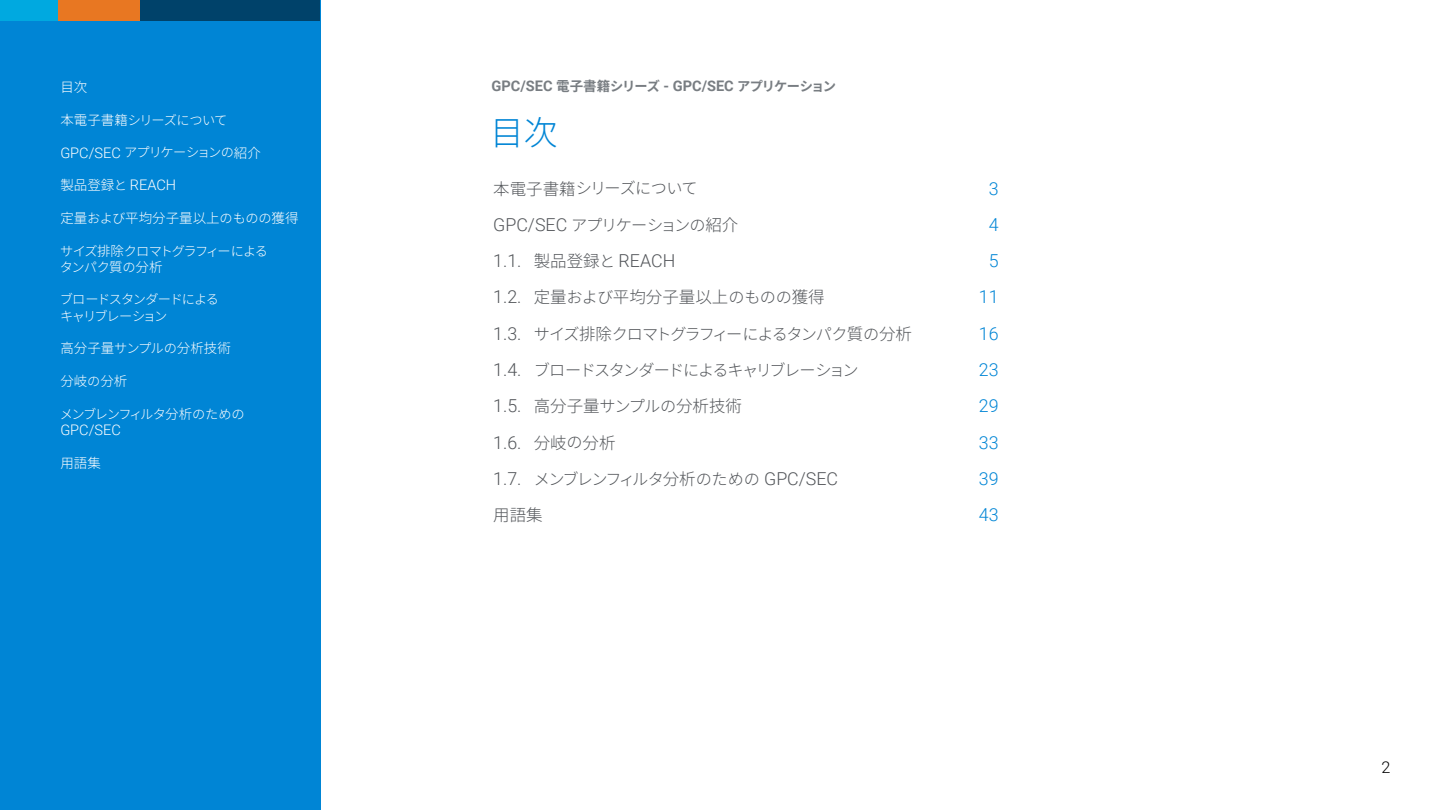
<style>
.page{position:relative;width:1440px;height:810px;background:#fff}
.page>*{position:absolute;margin:0;border:0;box-sizing:border-box;transform-origin:0 0}
.t1{font:300 33.75px "Noto Sans CJ Kjp";color:#0085d5}
.t2{font:300 17.85px "Roboto";color:#53565a}
.t3{font:300 17.85px "Roboto";color:#0085d5}
.t4{font:300 16.5px "Noto Sans CJ Kjp";color:#53565a}
.t5{font:300 16.2px "Noto Sans CJ Kjp";letter-spacing:-.085em;color:#53565a}
.t6{font:300 16.2px "Noto Sans CJ Kjp";letter-spacing:-.105em;color:#53565a}
.t7{font:300 16.2px "Roboto";color:#000}
.t8{font:700 14.55px "Roboto";color:#787d82}
.t9{font:300 14.55px "Roboto";color:#fff}
.t10{font:300 13.5px "Noto Sans CJ Kjp";color:#fff}
.t11{font:300 13.2px/16.2px "Noto Sans CJ Kjp";letter-spacing:-.09em;color:#fff}
.t12{font:300 13.2px "Noto Sans CJ Kjp";letter-spacing:-.07em;color:#fff}
.s1{font-size:13.5px}
.s2{font-family:"Roboto";font-size:14.55px}
.s3{font-family:"Noto Sans CJ Kjp";font-size:13.5px}
.s4{font-family:"Noto Sans CJ Kjp";font-size:13.2px}
.s5{font-size:13.2px}
.s6{font-size:16.5px}
.s7{font-family:"Roboto";font-size:17.85px}
.s8{font-family:"Noto Sans CJ Kjp";font-size:16.5px}
.s9{font-family:"Noto Sans CJ Kjp";font-size:16.2px}
.s10{font-size:16.2px}
</style>
<div class="page">
<div style="left:0;top:0;width:320px;height:810px;background:#0085d5"></div>
<div style="left:0;top:0;width:320px;height:20px;background:#00426a"></div>
<div style="left:0;top:0;width:81px;height:20px;background:#00a9e0"></div>
<div style="left:59px;top:0;width:81px;height:20px;background:#e87722"></div>
<p class="t10" style="left:60px;top:80px;width:28px">目次</p>
<p class="t12" style="left:60px;top:113px;width:169px"><span class="s1">本電子書籍</span>シリーズについて</p>
<p class="t12" style="left:60px;top:145px;width:202px"><span class="s2">GPC/SEC</span> アプリケーションの<span class="s1">紹介</span></p>
<p class="t9" style="left:60px;top:175px;width:117px"><span class="s3">製品登録</span><span class="s4">と</span> REACH</p>
<p class="t10" style="left:60px;top:210px;width:240px">定量<span class="s5">および</span>平均分子量以上<span class="s5">のものの</span>獲得</p>
<p class="t11" style="left:60px;top:243px;width:210px">サイズ<span class="s1">排除</span>クロマトグラフィーによるタンパク<span class="s1">質</span>の<span class="s1">分析</span></p>
<p class="t11" style="left:60px;top:292px;width:161px">ブロードスタンダードによるキャリブレーション</p>
<p class="t10" style="left:60px;top:341px;width:172px">高分子量<span class="s5">サンプルの</span>分析技術</p>
<p class="t10" style="left:60px;top:374px;width:69px">分岐<span class="s5">の</span>分析</p>
<p class="t11" style="left:60px;top:406px;width:186px">メンブレンフィルタ<span class="s1">分析</span>のための</p>
<p class="t9" style="left:60px;top:420px;width:62px">GPC/SEC</p>
<p class="t10" style="left:60px;top:455px;width:42px">用語集</p>
<p class="t8" style="left:492px;top:76px;width:346px">GPC/SEC <span class="s3">電子書籍</span><span class="s4">シリーズ</span> - GPC/SEC <span class="s4">アプリケーション</span></p>
<h1 class="t1" style="left:490px;top:114px;width:69px">目次</h1>
<p class="t5" style="left:493px;top:179px;width:206px"><span class="s6">本電子書籍</span>シリーズについて</p>
<p class="t3" style="left:989px;top:176px;width:11px">3</p>
<p class="t5" style="left:493px;top:216px;width:247px"><span class="s7">GPC/SEC</span> アプリケーションの<span class="s6">紹介</span></p>
<p class="t3" style="left:989px;top:212px;width:11px">4</p>
<p class="t2" style="left:493px;top:248px;width:184px">1.1. <span class="s8">製品登録</span><span class="s9">と</span> REACH</p>
<p class="t3" style="left:989px;top:248px;width:11px">5</p>
<p class="t4" style="left:493px;top:288px;width:333px"><span class="s7">1.2.</span> 定量<span class="s10">および</span>平均分子量以上<span class="s10">のものの</span>獲得</p>
<p class="t3" style="left:979px;top:285px;width:21px">11</p>
<p class="t5" style="left:493px;top:325px;width:420px"><span class="s7">1.3.</span> サイズ<span class="s6">排除</span>クロマトグラフィーによるタンパク<span class="s6">質</span>の<span class="s6">分析</span></p>
<p class="t3" style="left:979px;top:321px;width:21px">16</p>
<p class="t5" style="left:493px;top:361px;width:367px"><span class="s7">1.4.</span> ブロードスタンダードによるキャリブレーション</p>
<p class="t3" style="left:979px;top:357px;width:21px">23</p>
<p class="t4" style="left:493px;top:397px;width:250px"><span class="s7">1.5.</span> 高分子量<span class="s10">サンプルの</span>分析技術</p>
<p class="t3" style="left:979px;top:393px;width:21px">29</p>
<p class="t2" style="left:493px;top:430px;width:124px">1.6. <span class="s8">分岐</span><span class="s9">の</span><span class="s8">分析</span></p>
<p class="t3" style="left:979px;top:430px;width:21px">33</p>
<p class="t6" style="left:493px;top:470px;width:347px"><span class="s7">1.7.</span> メンブレンフィルタ<span class="s6">分析</span>のための <span class="s7">GPC/SEC</span></p>
<p class="t3" style="left:979px;top:466px;width:21px">39</p>
<p class="t4" style="left:493px;top:506px;width:51px">用語集</p>
<p class="t3" style="left:979px;top:502px;width:21px">43</p>
<p class="t7" style="left:1382px;top:756px;width:10px">2</p>
</div>
